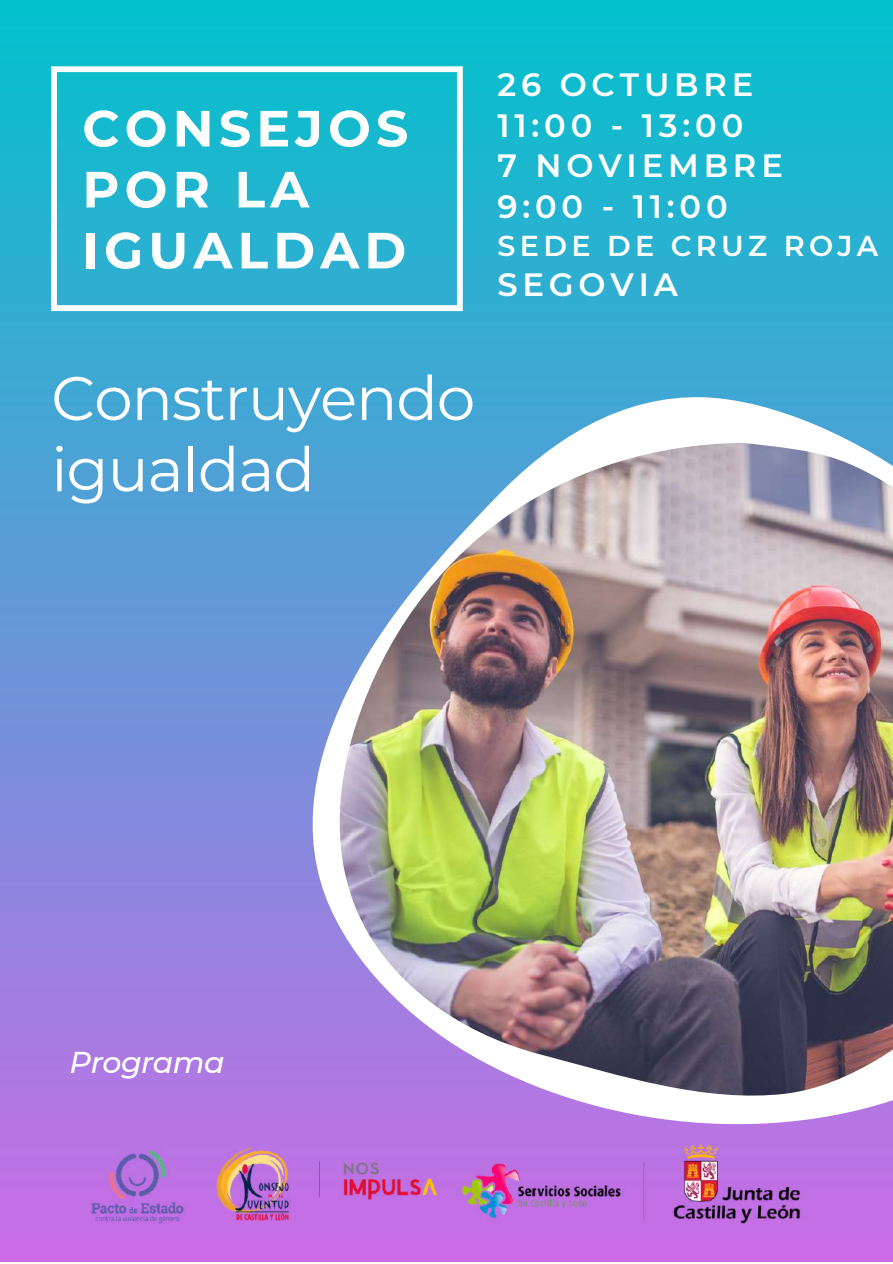
<style>
.page{position:relative;width:893px;height:1264px;background:#fff}
.page>*{position:absolute;margin:0;border:0;box-sizing:border-box;transform-origin:0 0}
.t1{font:61.5px/71.1px "Montserrat";letter-spacing:-.02em;color:#fff}
.t2{font:700 50.85px/60.9px "Montserrat";letter-spacing:.1em;color:#fff}
.t3{font:600 32.1px/40.7px "Montserrat";letter-spacing:.15em;color:#fff}
.t4{font:italic 500 30px "Montserrat";letter-spacing:-.02em;color:#fff}
.t5{font:600 28.65px "Montserrat";letter-spacing:.15em;color:#fff}
</style>
<div class="page">
<div style="left:0;top:0;width:892px;height:1262px;background:linear-gradient(to bottom,#01c2cb,#cb6ce6)"></div>
<svg style="left:51px;top:66px;width:412px;height:245px;background:#2fbad2"></svg>
<img style="left:89px;top:1144px;width:733px;height:79px">
<svg style="left:296px;top:394px;width:596px;height:752px"></svg>
<img style="left:332px;top:443px;width:560px;height:652px">
<h2 class="t2" style="left:82px;top:98px;width:327px">CONSEJOS<br>POR LA<br>IGUALDAD</h2>
<p class="t3" style="left:497px;top:64px;width:287px">26 OCTUBRE<br>11:00 - 13:00<br>7 NOVIEMBRE<br>9:00 - 11:00</p>
<p class="t5" style="left:497px;top:228px;width:382px">SEDE DE CRUZ ROJA</p>
<p class="t3" style="left:497px;top:264px;width:182px">SEGOVIA</p>
<h1 class="t1" style="left:51px;top:362px;width:425px">Construyendo igualdad</h1>
<p class="t4" style="left:70px;top:1044px;width:156px">Programa</p>
</div>
